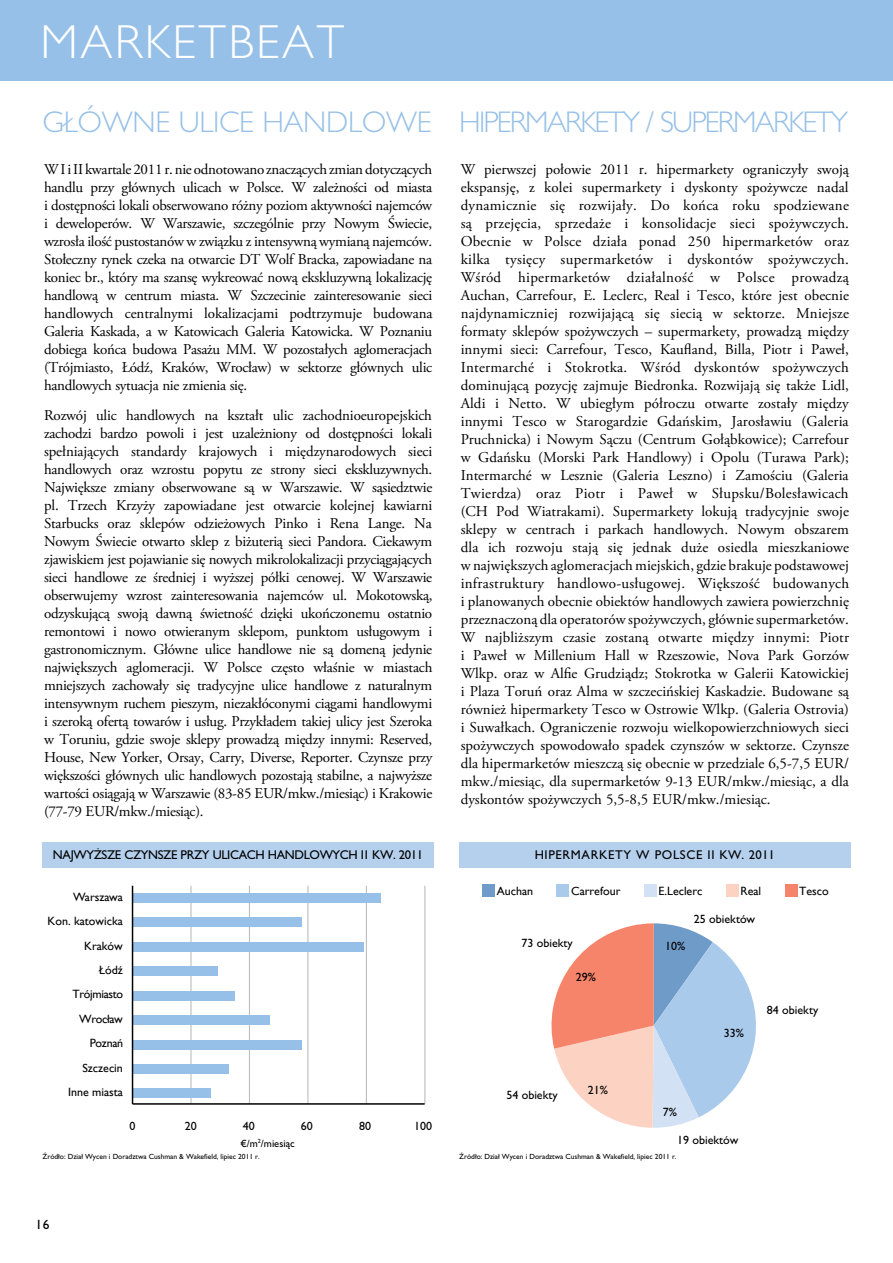
<style>
.page{position:relative;width:893px;height:1263px;background:#fff}
.page>*{position:absolute;margin:0;border:0;box-sizing:border-box;transform-origin:0 0}
.t1{font:300 48px "Gill Sans CE";letter-spacing:.05em;color:#fff}
.t2{font:300 30px "Gill Sans CE";letter-spacing:-.06em;color:#96c0e7}
.t3{font:15px/18px "Adobe Garamond Pro";letter-spacing:-.02em;color:#000;text-align:justify}
.t4{font:13.5px "Gill Sans CE";color:#000}
.t5{font:12.75px "Gill Sans CE";letter-spacing:-.03em;color:#000}
.t6{font:12.75px "Gill Sans CE";letter-spacing:.05em;color:#000}
.t7{font:12px/24.5px "Gill Sans";color:#000;text-align:right}
.t8{font:12px "Gill Sans CE";color:#000}
.t9{font:12px/24.5px "Gill Sans";letter-spacing:-.025em;color:#000;text-align:right}
.t10{font:10.5px "Gill Sans CE";color:#000}
.t11{font:7.5px "Gill Sans CE";color:#000}
</style>
<div class="page">
<div style="left:482px;top:884px;width:13px;height:13px;background:#6f9bc9"></div>
<div style="left:726px;top:884px;width:13px;height:13px;background:#fcd3c3"></div>
<div style="left:644px;top:884px;width:13px;height:13px;background:#d2e2f4"></div>
<div style="left:556px;top:884px;width:13px;height:13px;background:#aacaeb"></div>
<div style="left:785px;top:884px;width:12px;height:13px;background:#f5846a"></div>
<svg style="left:551px;top:923px;width:205px;height:205px"></svg>
<div style="left:459px;top:842px;width:391px;height:25px;background:#b4d0ed"></div>
<hr style="left:366px;top:886px;width:1px;height:218px;background:#bcbec0">
<hr style="left:307px;top:886px;width:1px;height:218px;background:#bcbec0">
<hr style="left:249px;top:886px;width:1px;height:218px;background:#bcbec0">
<hr style="left:190px;top:886px;width:2px;height:218px;background:#bcbec0">
<hr style="left:424px;top:886px;width:1px;height:218px;background:#bcbec0">
<hr style="left:133px;top:1103px;width:292px;height:2px;background:#000">
<div style="left:133px;top:1088px;width:78px;height:10px;background:#96c0e7"></div>
<div style="left:133px;top:1064px;width:96px;height:10px;background:#96c0e7"></div>
<div style="left:133px;top:1039px;width:169px;height:10px;background:#96c0e7"></div>
<div style="left:133px;top:1015px;width:137px;height:10px;background:#96c0e7"></div>
<div style="left:133px;top:991px;width:102px;height:9px;background:#96c0e7"></div>
<div style="left:133px;top:966px;width:85px;height:10px;background:#96c0e7"></div>
<div style="left:133px;top:942px;width:230px;height:10px;background:#96c0e7"></div>
<div style="left:133px;top:917px;width:169px;height:10px;background:#96c0e7"></div>
<div style="left:133px;top:893px;width:248px;height:10px;background:#96c0e7"></div>
<hr style="left:132px;top:886px;width:1px;height:218px;background:#000">
<div style="left:43px;top:842px;width:391px;height:25px;background:#b4d0ed"></div>
<div style="left:0;top:0;width:893px;height:81px;background:#96c0e7"></div>
<h1 class="t1" style="left:40px;top:15px;width:305px">MARKETBEAT</h1>
<h2 class="t2" style="left:43px;top:105px;width:807px">GŁÓWNE ULICE HANDLOWE HIPERMARKETY / SUPERMARKETY</h2>
<p class="t3" style="left:44px;top:161px;width:390px">W I i II kwartale 2011 r. nie odnotowano znaczących zmian dotyczących handlu przy głównych ulicach w Polsce. W zależności od miasta i dostępności lokali obserwowano różny poziom aktywności najemców i deweloperów. W Warszawie, szczególnie przy Nowym Świecie, wzrosła ilość pustostanów w związku z intensywną wymianą najemców.<br>Stołeczny rynek czeka na otwarcie DT Wolf Bracka, zapowiadane na koniec br., który ma szansę wykreować nową ekskluzywną lokalizację handlową w centrum miasta. W Szczecinie zainteresowanie sieci handlowych centralnymi lokalizacjami podtrzymuje budowana Galeria Kaskada, a w Katowicach Galeria Katowicka. W Poznaniu dobiega końca budowa Pasażu MM. W pozostałych aglomeracjach (Trójmiasto, Łódź, Kraków, Wrocław) w sektorze głównych ulic handlowych sytuacja nie zmienia się.</p>
<p class="t3" style="left:44px;top:407px;width:390px">Rozwój ulic handlowych na kształt ulic zachodnioeuropejskich zachodzi bardzo powoli i jest uzależniony od dostępności lokali spełniających standardy krajowych i międzynarodowych sieci handlowych oraz wzrostu popytu ze strony sieci ekskluzywnych.<br>Największe zmiany obserwowane są w Warszawie. W sąsiedztwie pl. Trzech Krzyży zapowiadane jest otwarcie kolejnej kawiarni Starbucks oraz sklepów odzieżowych Pinko i Rena Lange. Na Nowym Świecie otwarto sklep z biżuterią sieci Pandora. Ciekawym zjawiskiem jest pojawianie się nowych mikrolokalizacji przyciągających sieci handlowe ze średniej i wyższej półki cenowej. W Warszawie obserwujemy wzrost zainteresowania najemców ul. Mokotowską, odzyskującą swoją dawną świetność dzięki ukończonemu ostatnio remontowi i nowo otwieranym sklepom, punktom usługowym i gastronomicznym. Główne ulice handlowe nie są domeną jedynie największych aglomeracji. W Polsce często właśnie w miastach mniejszych zachowały się tradycyjne ulice handlowe z naturalnym intensywnym ruchem pieszym, niezakłóconymi ciągami handlowymi i szeroką ofertą towarów i usług. Przykładem takiej ulicy jest Szeroka w Toruniu, gdzie swoje sklepy prowadzą między innymi: Reserved, House, New Yorker, Orsay, Carry, Diverse, Reporter. Czynsze przy większości głównych ulic handlowych pozostają stabilne, a najwyższe wartości osiągają w Warszawie (83-85 EUR/mkw./miesiąc) i Krakowie (77-79 EUR/mkw./miesiąc).</p>
<p class="t5" style="left:53px;top:847px;width:372px">najwyższe czynsze przy u licach handlowych iI KW. 2011</p>
<p class="t7" style="left:73px;top:885px;width:51px">Warszawa</p>
<p class="t7" style="left:48px;top:909px;width:77px">Kon. katowicka</p>
<p class="t7" style="left:84px;top:933px;width:40px">Kraków<br>Łódź</p>
<p class="t9" style="left:72px;top:982px;width:52px">Trójmiasto<br>Wrocław<br>Poznań</p>
<p class="t7" style="left:68px;top:1056px;width:56px">Szczecin<br>Inne miasta</p>
<p class="t8" style="left:130px;top:1119px;width:7px">0</p>
<p class="t8" style="left:185px;top:1119px;width:13px">20</p>
<p class="t8" style="left:243px;top:1119px;width:13px">40</p>
<p class="t8" style="left:301px;top:1119px;width:13px">60</p>
<p class="t8" style="left:359px;top:1119px;width:13px">80</p>
<p class="t8" style="left:414px;top:1119px;width:19px">100</p>
<p class="t10" style="left:240px;top:1137px;width:56px">€/m<sup>2</sup>/miesiąc</p>
<p class="t11" style="left:43px;top:1152px;width:219px">Źródło: Dział Wycen i Doradztwa Cushman &amp; Wakefield, lipiec 2011 r.</p>
<p class="t4" style="left:35px;top:1217px;width:16px">16</p>
<p class="t3" style="left:461px;top:161px;width:390px">W pierwszej połowie 2011 r. hipermarkety ograniczyły swoją ekspansję, z kolei supermarkety i dyskonty spożywcze nadal dynamicznie się rozwijały. Do końca roku spodziewane są przejęcia, sprzedaże i konsolidacje sieci spożywczych.<br>Obecnie w Polsce działa ponad 250 hipermarketów oraz kilka tysięcy supermarketów i dyskontów spożywczych.<br>Wśród hipermarketów działalność w Polsce prowadzą Auchan, Carrefour, E. Leclerc, Real i Tesco, które jest obecnie najdynamiczniej rozwijającą się siecią w sektorze. Mniejsze formaty sklepów spożywczych – supermarkety, prowadzą między innymi sieci: Carrefour, Tesco, Kaufland, Billa, Piotr i Paweł, Intermarché i Stokrotka. Wśród dyskontów spożywczych dominującą pozycję zajmuje Biedronka. Rozwijają się także Lidl, Aldi i Netto. W ubiegłym półroczu otwarte zostały między innymi Tesco w Starogardzie Gdańskim, Jarosławiu (Galeria Pruchnicka) i Nowym Sączu (Centrum Gołąbkowice); Carrefour w Gdańsku (Morski Park Handlowy) i Opolu (Turawa Park); Intermarché w Lesznie (Galeria Leszno) i Zamościu (Galeria Twierdza) oraz Piotr i Paweł w Słupsku/Bolesławicach (CH Pod Wiatrakami). Supermarkety lokują tradycyjnie swoje sklepy w centrach i parkach handlowych. Nowym obszarem dla ich rozwoju stają się jednak duże osiedla mieszkaniowe w największych aglomeracjach miejskich, gdzie brakuje podstawowej infrastruktury handlowo-usługowej. Większość budowanych i planowanych obecnie obiektów handlowych zawiera powierzchnię przeznaczoną dla operatorów spożywczych, głównie supermarketów.<br>W najbliższym czasie zostaną otwarte między innymi: Piotr i Paweł w Millenium Hall w Rzeszowie, Nova Park Gorzów Wlkp. oraz w Alfie Grudziądz; Stokrotka w Galerii Katowickiej i Plaza Toruń oraz Alma w szczecińskiej Kaskadzie. Budowane są również hipermarkety Tesco w Ostrowie Wlkp. (Galeria Ostrovia) i Suwałkach. Ograniczenie rozwoju wielkopowierzchniowych sieci spożywczych spowodowało spadek czynszów w sektorze. Czynsze dla hipermarketów mieszczą się obecnie w przedziale 6,5-7,5 EUR/ mkw./miesiąc, dla supermarketów 9-13 EUR/mkw./miesiąc, a dla dyskontów spożywczych 5,5-8,5 EUR/mkw./miesiąc.</p>
<p class="t6" style="left:535px;top:847px;width:242px">hipermarkety W Polsce iI KW. 2011</p>
<p class="t7" style="left:497px;top:878px;width:38px">Auchan</p>
<p class="t7" style="left:571px;top:879px;width:51px">Carrefour</p>
<p class="t7" style="left:658px;top:879px;width:45px">E.Leclerc</p>
<p class="t7" style="left:740px;top:879px;width:22px">Real</p>
<p class="t7" style="left:799px;top:879px;width:31px">Tesco</p>
<p class="t8" style="left:521px;top:936px;width:53px">73 obiekty</p>
<p class="t8" style="left:576px;top:970px;width:22px">29%</p>
<p class="t8" style="left:665px;top:939px;width:22px">10%</p>
<p class="t8" style="left:694px;top:912px;width:63px">25 obiektów</p>
<p class="t8" style="left:724px;top:1026px;width:22px">33%</p>
<p class="t8" style="left:767px;top:1003px;width:53px">84 obiekty</p>
<p class="t8" style="left:506px;top:1088px;width:53px">54 obiekty</p>
<p class="t8" style="left:588px;top:1083px;width:22px">21%</p>
<p class="t8" style="left:663px;top:1105px;width:16px">7%</p>
<p class="t8" style="left:677px;top:1133px;width:63px">19 obiektów</p>
<p class="t11" style="left:459px;top:1152px;width:219px">Źródło: Dział Wycen i Doradztwa Cushman &amp; Wakefield, lipiec 2011 r.</p>
</div>
